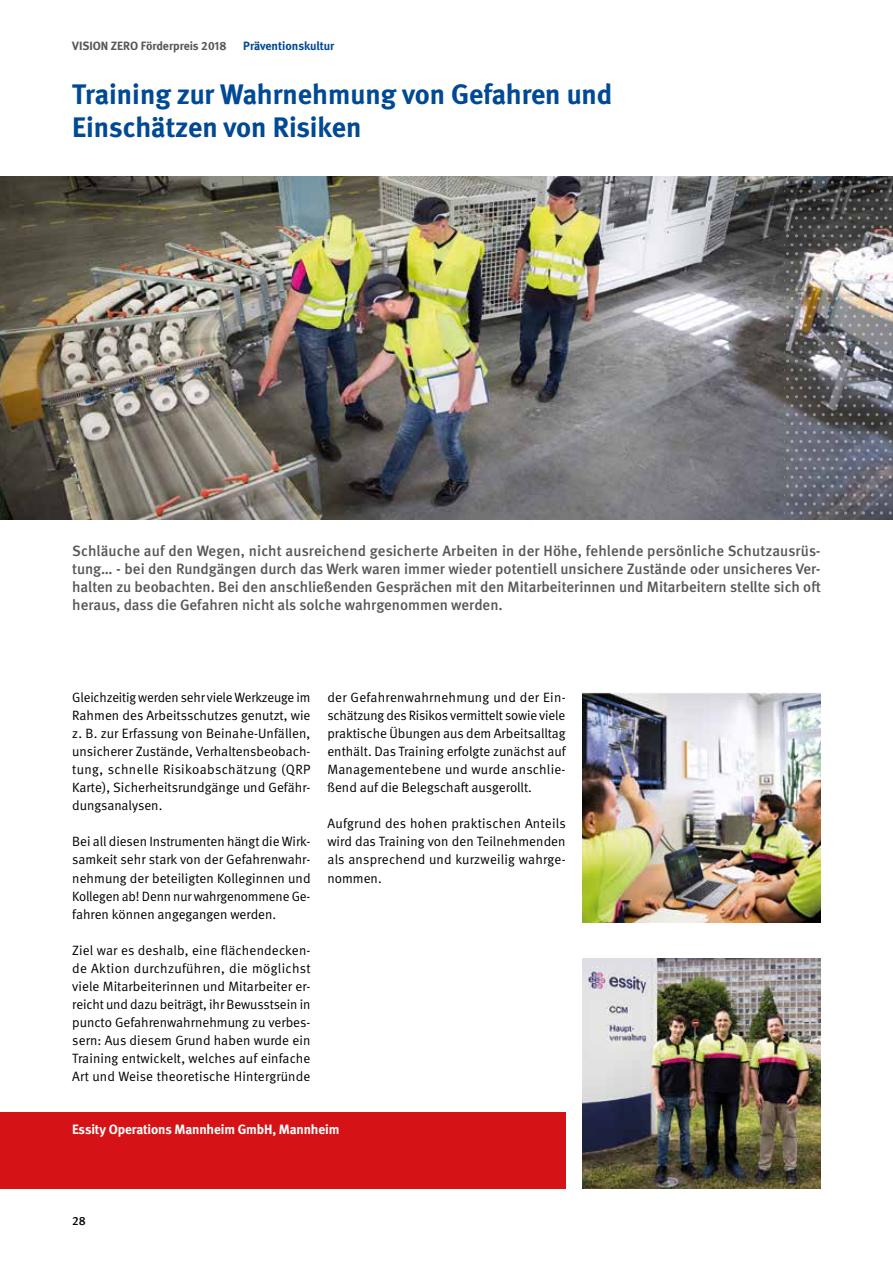
<style>
.page{position:relative;width:893px;height:1263px;background:#fff}
.page>*{position:absolute;margin:0;border:0;box-sizing:border-box;transform-origin:0 0}
.t1{font:700 28.2px/33px "DGUV Meta";color:#004994}
.t2{font:500 15px/18px "DGUV Meta";color:#575756;text-align:justify}
.t3{font:13.5px/18px "DGUV Meta";letter-spacing:.005em;color:#000;text-align:justify}
.t4{font:700 13.5px "DGUV Meta";letter-spacing:-.01em;color:#fff}
.t5{font:700 12px "DGUV Meta";color:#575756}
.t6{font:700 12px "DGUV Meta";letter-spacing:-.005em;color:#004994}
.t7{font:500 12px "DGUV Meta";color:#000}
</style>
<div class="page">
<img style="left:0;top:176px;width:893px;height:344px">
<img style="left:583px;top:958px;width:238px;height:231px">
<img style="left:583px;top:692px;width:238px;height:230px">
<svg style="left:831px;top:181px;width:30px;height:3px"></svg>
<svg style="left:866px;top:181px;width:12px;height:3px"></svg>
<svg style="left:831px;top:234px;width:30px;height:3px"></svg>
<svg style="left:866px;top:234px;width:12px;height:3px"></svg>
<svg style="left:831px;top:252px;width:30px;height:3px"></svg>
<svg style="left:866px;top:252px;width:12px;height:3px"></svg>
<svg style="left:831px;top:270px;width:30px;height:3px"></svg>
<svg style="left:866px;top:270px;width:12px;height:3px"></svg>
<svg style="left:831px;top:288px;width:30px;height:3px"></svg>
<svg style="left:866px;top:288px;width:12px;height:3px"></svg>
<svg style="left:831px;top:306px;width:30px;height:3px"></svg>
<svg style="left:866px;top:306px;width:12px;height:3px"></svg>
<svg style="left:831px;top:324px;width:30px;height:3px"></svg>
<svg style="left:866px;top:324px;width:12px;height:3px"></svg>
<svg style="left:831px;top:377px;width:30px;height:3px"></svg>
<svg style="left:866px;top:377px;width:12px;height:3px"></svg>
<svg style="left:831px;top:395px;width:30px;height:3px"></svg>
<svg style="left:866px;top:395px;width:12px;height:3px"></svg>
<svg style="left:831px;top:413px;width:30px;height:3px"></svg>
<svg style="left:866px;top:413px;width:12px;height:3px"></svg>
<svg style="left:831px;top:431px;width:30px;height:3px"></svg>
<svg style="left:866px;top:431px;width:12px;height:3px"></svg>
<svg style="left:831px;top:449px;width:30px;height:3px"></svg>
<svg style="left:866px;top:449px;width:12px;height:3px"></svg>
<svg style="left:831px;top:467px;width:30px;height:3px"></svg>
<svg style="left:866px;top:467px;width:12px;height:3px"></svg>
<svg style="left:784px;top:190px;width:27px;height:38px"></svg>
<svg style="left:813px;top:190px;width:21px;height:38px"></svg>
<svg style="left:835px;top:190px;width:35px;height:38px"></svg>
<svg style="left:871px;top:190px;width:21px;height:38px"></svg>
<svg style="left:784px;top:243px;width:18px;height:3px"></svg>
<svg style="left:784px;top:261px;width:18px;height:3px"></svg>
<svg style="left:784px;top:279px;width:18px;height:3px"></svg>
<svg style="left:784px;top:297px;width:18px;height:3px"></svg>
<svg style="left:784px;top:315px;width:18px;height:3px"></svg>
<svg style="left:784px;top:333px;width:27px;height:38px"></svg>
<svg style="left:813px;top:333px;width:21px;height:38px"></svg>
<svg style="left:835px;top:333px;width:35px;height:38px"></svg>
<svg style="left:871px;top:333px;width:21px;height:38px"></svg>
<svg style="left:784px;top:386px;width:18px;height:3px"></svg>
<svg style="left:784px;top:404px;width:18px;height:3px"></svg>
<svg style="left:784px;top:422px;width:18px;height:3px"></svg>
<svg style="left:784px;top:440px;width:18px;height:3px"></svg>
<svg style="left:784px;top:458px;width:18px;height:3px"></svg>
<svg style="left:784px;top:476px;width:27px;height:38px"></svg>
<svg style="left:813px;top:476px;width:21px;height:38px"></svg>
<svg style="left:835px;top:476px;width:35px;height:38px"></svg>
<svg style="left:871px;top:476px;width:21px;height:38px"></svg>
<div style="left:0;top:1112px;width:566px;height:76px;background:#d51317"></div>
<p class="t5" style="left:72px;top:39px;width:156px">VISION ZERO Förderpreis 2018</p>
<p class="t6" style="left:243px;top:39px;width:93px">Präventionskultur</p>
<h1 class="t1" style="left:72px;top:79px;width:541px">Training zur Wahrnehmung von Gefahren und<br>Einschätzen von Risiken</h1>
<p class="t2" style="left:72px;top:542px;width:750px">Schläuche auf den Wegen, nicht ausreichend gesicherte Arbeiten in der Höhe, fehlende persönliche Schutzausrüs&shy;tung… - bei den Rundgängen durch das Werk waren immer wieder potentiell unsichere Zustände oder unsicheres Ver&shy;halten zu beobachten. Bei den anschließenden Gesprächen mit den Mitarbeiterinnen und Mitarbeitern stellte sich oft heraus, dass die Gefahren nicht als solche wahrgenommen werden.</p>
<p class="t3" style="left:72px;top:688px;width:240px">Gleichzeitig werden sehr viele Werkzeuge im Rahmen des Arbeitsschutzes genutzt, wie z. B. zur Erfassung von Beinahe-Unfällen, unsicherer Zustände, Verhaltensbeobach&shy;tung, schnelle Risikoabschätzung (QRP Karte), Sicherheitsrundgänge und Gefähr&shy;dungsanalysen.</p>
<p class="t3" style="left:72px;top:833px;width:240px">Bei all diesen Instrumenten hängt die Wirk&shy;samkeit sehr stark von der Gefahrenwahr&shy;nehmung der beteiligten Kolleginnen und Kollegen ab! Denn nur wahrgenommene Ge&shy;fahren können angegangen werden.</p>
<p class="t3" style="left:72px;top:941px;width:240px">Ziel war es deshalb, eine flächendecken&shy;de Aktion durchzuführen, die möglichst viele Mitarbeiterinnen und Mitarbeiter er&shy;reicht und dazu beiträgt, ihr Bewusstsein in puncto Gefahrenwahrnehmung zu verbes&shy;sern: Aus diesem Grund haben wurde ein Training entwickelt, welches auf einfache Art und Weise theoretische Hintergründe</p>
<p class="t3" style="left:327px;top:688px;width:240px">der Gefahrenwahrnehmung und der Ein&shy;schätzung des Risikos vermittelt sowie viele praktische Übungen aus dem Arbeitsalltag enthält. Das Training erfolgte zunächst auf Managementebene und wurde anschlie&shy;ßend auf die Belegschaft ausgerollt.</p>
<p class="t3" style="left:327px;top:815px;width:240px">Aufgrund des hohen praktischen Anteils wird das Training von den Teilnehmenden als ansprechend und kurzweilig wahrge&shy;nommen.</p>
<p class="t4" style="left:72px;top:1121px;width:269px">Essity Operations Mannheim GmbH, Mannheim</p>
<p class="t7" style="left:72px;top:1213px;width:15px">28</p>
</div>
